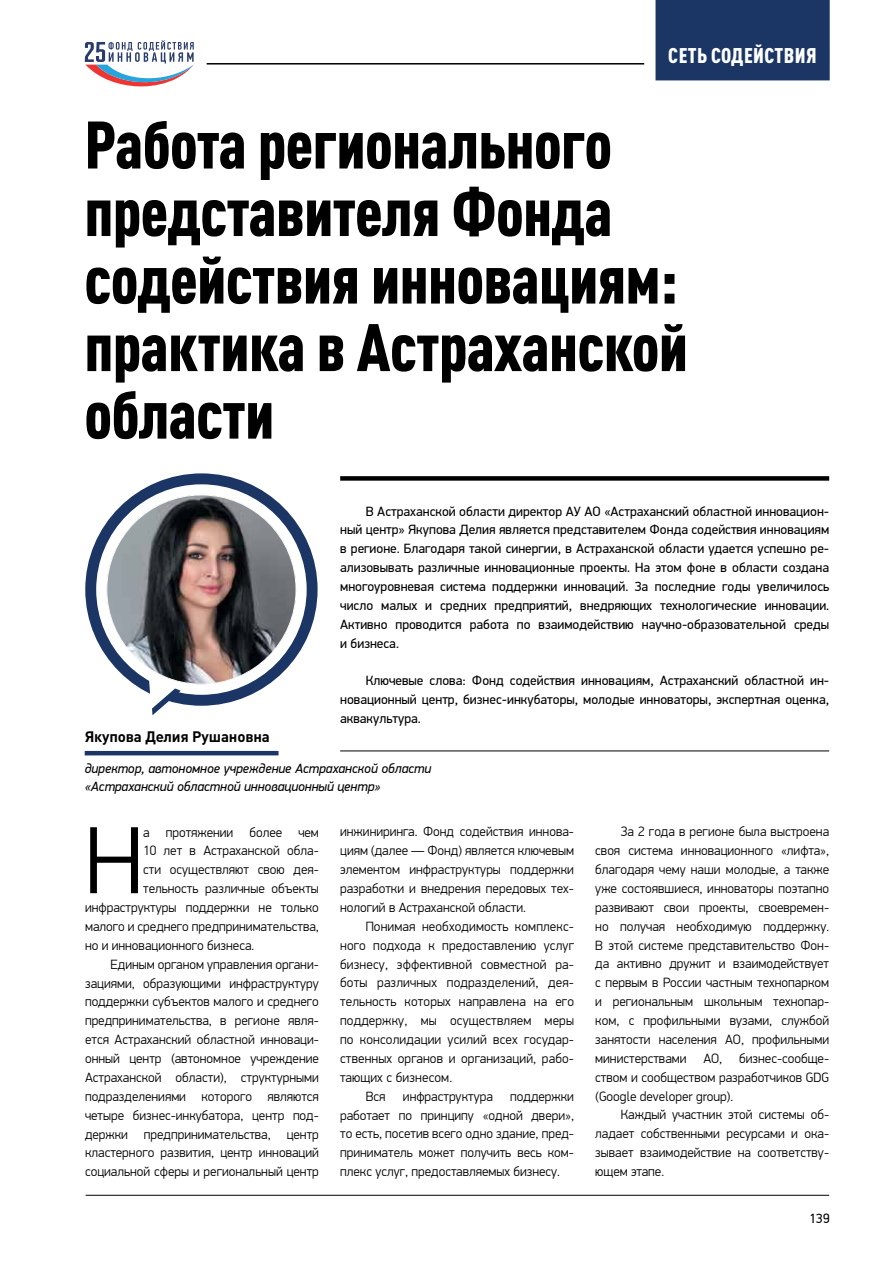
<style>
.page{position:relative;width:893px;height:1263px;background:#fff}
.page>*{position:absolute;margin:0;border:0;box-sizing:border-box;transform-origin:0 0}
.t1{font:300 95.7px "PF Din Display Pro";color:#000}
.t2{font:900 condensed 66px/67.5px "DIN Pro";letter-spacing:-.01em;color:#000}
.t3{font:900 condensed 21px "DIN Pro";letter-spacing:.02em;color:#fff}
.t4{font:700 15px "DIN Pro";letter-spacing:-.01em;color:#000}
.t5{font:300 13.5px/18.9px "PF Din Display Pro";color:#000;text-align:justify}
.t6{font:13.5px/18.9px "PF Din Display Pro";color:#000;text-align:justify}
.t7{font:italic 13.5px/18px "PF Din Display Pro";color:#000}
</style>
<div class="page">
<svg style="left:85px;top:40px;width:109px;height:47px"></svg>
<hr style="left:86px;top:1195px;width:743px;height:1px;background:#000">
<hr style="left:207px;top:63px;width:437px;height:2px;background:#000">
<div style="left:655px;top:0;width:175px;height:80px;background:#1b3665"></div>
<div style="left:340px;top:476px;width:489px;height:5px;background:#000"></div>
<hr style="left:340px;top:750px;width:489px;height:1px;background:#000">
<div style="left:85px;top:473px;width:233px;height:233px;background:#1b3665;border-radius:50%"></div>
<div style="left:96px;top:484px;width:211px;height:211px;background:#fff;border-radius:50%"></div>
<svg style="left:149px;top:672px;width:32px;height:43px"></svg>
<img style="left:107px;top:495px;width:189px;height:189px;border-radius:95px">
<hr style="left:85px;top:751px;width:194px;height:4px;background:#1b3665">
<h3 class="t3" style="left:668px;top:40px;width:150px">СЕТЬ СОДЕЙСТВИЯ</h3>
<h2 class="t2" style="left:84px;top:105px;width:605px">Работа регионального представителя Фонда содействия инновациям: практика в Астраханской области</h2>
<p class="t6" style="left:340px;top:502px;width:490px;text-indent:26px">В Астраханской области директор АУ АО «Астраханский областной инновацион&shy;ный центр» Якупова Делия является представителем Фонда содействия инновациям в регионе. Благодаря такой синергии, в Астраханской области удается успешно ре&shy;ализовывать различные инновационные проекты. На этом фоне в области создана многоуровневая система поддержки инноваций. За последние годы увеличилось число малых и средних предприятий, внедряющих технологические инновации.<br>Активно проводится работа по взаимодействию научно-образовательной среды и бизнеса.</p>
<p class="t6" style="left:340px;top:672px;width:490px;text-indent:26px">Ключевые слова: Фонд содействия инновациям, Астраханский областной ин&shy;новационный центр, бизнес-инкубаторы, молодые инноваторы, экспертная оценка, аквакультура.</p>
<p class="t4" style="left:85px;top:724px;width:187px">Якупова Делия Рушановна</p>
<p class="t7" style="left:85px;top:760px;width:348px">директор, автономное учреждение Астраханской области «Астраханский областной инновационный центр»</p>
<h1 class="t1" style="left:85px;top:806px;width:60px">Н</h1>
<p class="t5" style="left:143px;top:823px;width:177px">а протяжении более чем</p>
<p class="t5" style="left:143px;top:841px;width:177px">10 лет в Астраханской обла-</p>
<p class="t5" style="left:143px;top:860px;width:177px">сти осуществляют свою дея-</p>
<p class="t5" style="left:143px;top:879px;width:177px">тельность различные объекты</p>
<p class="t5" style="left:85px;top:898px;width:235px">инфраструктуры поддержки не только</p>
<p class="t5" style="left:85px;top:917px;width:235px">малого и среднего предпринимательства,</p>
<p class="t5" style="left:85px;top:936px;width:171px">но и инновационного бизнеса.</p>
<p class="t5" style="left:111px;top:955px;width:210px">Единым органом управления органи-</p>
<p class="t5" style="left:85px;top:974px;width:235px">зациями, образующими инфраструктуру</p>
<p class="t5" style="left:85px;top:992px;width:235px">поддержки субъектов малого и среднего</p>
<p class="t5" style="left:85px;top:1011px;width:235px">предпринимательства, в регионе явля-</p>
<p class="t5" style="left:85px;top:1030px;width:235px">ется Астраханский областной инноваци-</p>
<p class="t5" style="left:85px;top:1049px;width:235px">онный центр (автономное учреждение</p>
<p class="t5" style="left:85px;top:1068px;width:235px">Астраханской области), структурными</p>
<p class="t5" style="left:85px;top:1087px;width:235px">подразделениями которого являются</p>
<p class="t5" style="left:85px;top:1106px;width:235px">четыре бизнес-инкубатора, центр под-</p>
<p class="t5" style="left:85px;top:1125px;width:235px">держки предпринимательства, центр</p>
<p class="t5" style="left:85px;top:1143px;width:235px">кластерного развития, центр инноваций</p>
<p class="t5" style="left:85px;top:1162px;width:235px">социальной сферы и региональный центр</p>
<p class="t5" style="left:340px;top:822px;width:235px">инжиниринга. Фонд содействия иннова&shy;циям (далее — Фонд) является ключевым элементом инфраструктуры поддержки разработки и внедрения передовых тех&shy;нологий в Астраханской области.</p>
<p class="t5" style="left:366px;top:917px;width:210px">Понимая необходимость комплекс-</p>
<p class="t5" style="left:340px;top:936px;width:235px">ного подхода к предоставлению услуг</p>
<p class="t5" style="left:340px;top:955px;width:235px">бизнесу, эффективной совместной ра-</p>
<p class="t5" style="left:340px;top:973px;width:235px">боты различных подразделений, дея-</p>
<p class="t5" style="left:340px;top:992px;width:235px">тельность которых направлена на его</p>
<p class="t5" style="left:340px;top:1011px;width:235px">поддержку, мы осуществляем меры</p>
<p class="t5" style="left:340px;top:1030px;width:235px">по консолидации усилий всех государ-</p>
<p class="t5" style="left:340px;top:1049px;width:235px">ственных органов и организаций, рабо-</p>
<p class="t5" style="left:340px;top:1068px;width:113px">тающих с бизнесом.</p>
<p class="t5" style="left:366px;top:1087px;width:21px">Вся</p>
<p class="t5" style="left:403px;top:1087px;width:91px">инфраструктура</p>
<p class="t5" style="left:340px;top:1087px;width:235px;text-indent:170px">поддержки работает по принципу «одной двери», то есть, посетив всего одно здание, пред&shy;приниматель может получить весь ком&shy;плекс услуг, предоставляемых бизнесу.</p>
<p class="t5" style="left:595px;top:822px;width:235px;text-indent:26px">За 2 года в регионе была выстроена своя система инновационного «лифта», благодаря чему наши молодые, а также уже состоявшиеся, инноваторы поэтапно развивают свои проекты, своевремен&shy;но получая необходимую поддержку.<br>В этой системе представительство Фон&shy;да активно дружит и взаимодействует с первым в России частным технопарком и региональным школьным технопар&shy;ком, с профильными вузами, службой занятости населения АО, профильными министерствами АО, бизнес-сообще&shy;ством и сообществом разработчиков GDG (Google developer group).</p>
<p class="t5" style="left:595px;top:1105px;width:235px;text-indent:26px">Каждый участник этой системы об&shy;ладает собственными ресурсами и ока&shy;зывает взаимодействие на соответству&shy;ющем этапе.</p>
<p class="t6" style="left:809px;top:1209px;width:22px">139</p>
</div>
